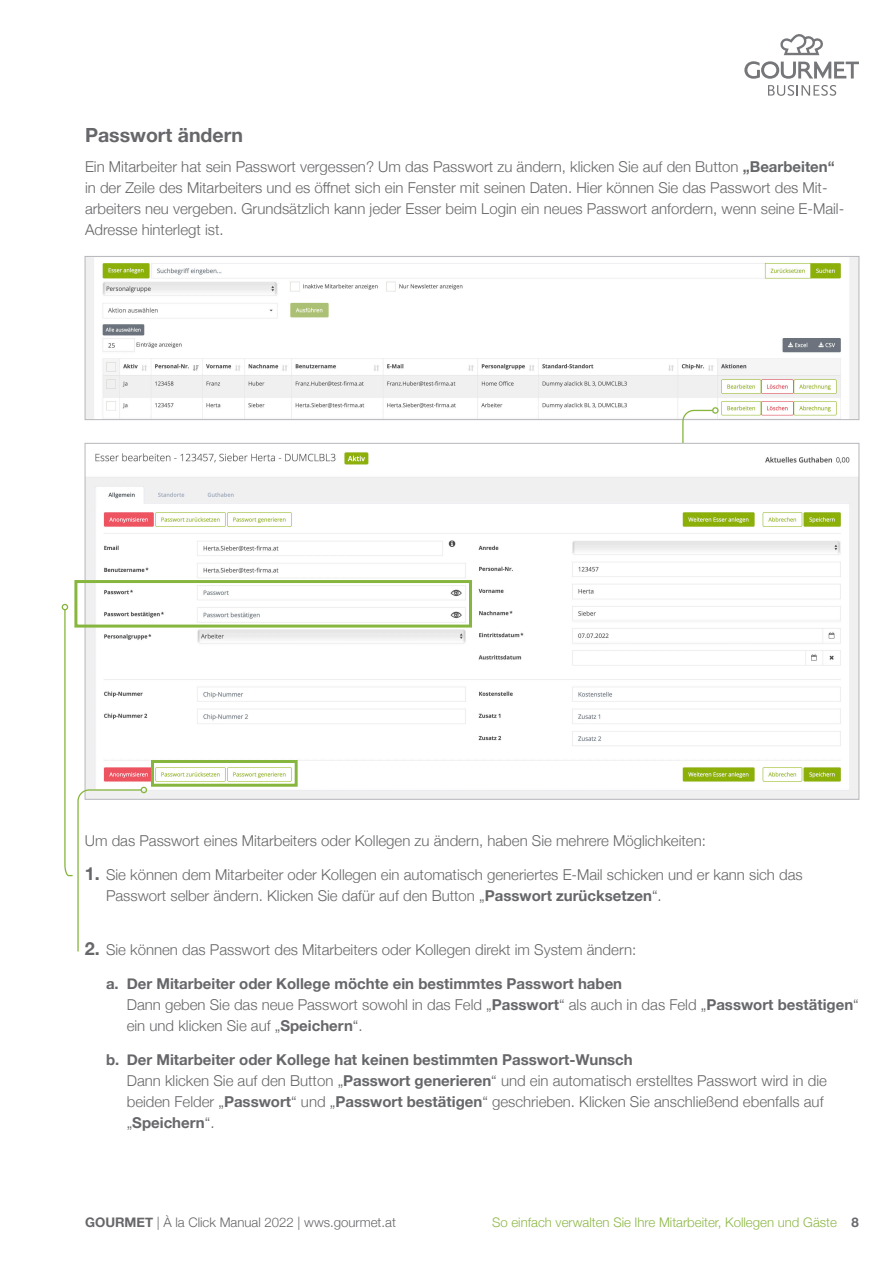
<style>
.page{position:relative;width:893px;height:1263px;background:#fff}
.page>*{position:absolute;margin:0;border:0;box-sizing:border-box;transform-origin:0 0}
.t1{font:700 19.5px "Helvetica Neue";color:#66676a}
.t2{font:300 15px/21px "Helvetica Neue";color:#66676a}
.t3{font:700 15px/21px "Helvetica Neue";color:#66676a}
.t4{font:300 13.2px "Helvetica Neue";color:#8db846}
.t5{font:300 13.2px "Helvetica Neue";color:#66676a}
.s1{font-weight:700}
.s2{font-weight:700;font-size:18px}
.s3{font-weight:300}
.s4{font-weight:700;color:#66676a}
</style>
<div class="page">
<svg style="left:744px;top:61px;width:115px;height:18px"></svg>
<svg style="left:780px;top:34px;width:43px;height:21px"></svg>
<svg style="left:768px;top:85px;width:68px;height:11px"></svg>
<img style="left:87px;top:258px;width:770px;height:160px">
<div style="left:85px;top:256px;width:774px;height:164px;border:1px solid #b6b7bb"></div>
<svg style="left:682px;top:409px;width:32px;height:34px"></svg>
<div style="left:712px;top:407px;width:7px;height:7px;border:1px solid #87b63f;border-radius:50%"></div>
<img style="left:87px;top:452px;width:770px;height:345px">
<div style="left:74px;top:580px;width:398px;height:48px;border:3px solid #87b63f"></div>
<div style="left:151px;top:760px;width:147px;height:27px;border:3px solid #87b63f"></div>
<svg style="left:62px;top:604px;width:85px;height:348px"></svg>
<h1 class="t1" style="left:85px;top:120px;width:160px">Passwort ändern</h1>
<p class="t2" style="left:85px;top:155px;width:761px">Ein Mitarbeiter hat sein Passwort vergessen? Um das Passwort zu ändern, klicken Sie auf den Button <span class="s1">„Bearbeiten“ </span>in der Zeile des Mitarbeiters und es öffnet sich ein Fenster mit seinen Daten. Hier können Sie das Passwort des Mit&shy;arbeiters neu vergeben. Grundsätzlich kann jeder Esser beim Login ein neues Passwort anfordern, wenn seine E-Mail-Adresse hinterlegt ist.</p>
<p class="t2" style="left:85px;top:829px;width:623px">Um das Passwort eines Mitarbeiters oder Kollegen zu ändern, haben Sie mehrere Möglichkeiten:</p>
<p class="t2" style="left:106px;top:863px;width:698px;text-indent:-21px"><span class="s2">1.</span> Sie können dem Mitarbeiter oder Kollegen ein automatisch generiertes E-Mail schicken und er kann sich das<br>Passwort selber ändern. Klicken Sie dafür auf den Button „<span class="s1">Passwort zurücksetzen</span>“.</p>
<p class="t2" style="left:85px;top:938px;width:553px"><span class="s2">2.</span> Sie können das Passwort des Mitarbeiters oder Kollegen direkt im System ändern:</p>
<p class="t3" style="left:127px;top:974px;width:734px;text-indent:-21px">a. Der Mitarbeiter oder Kollege möchte ein bestimmtes Passwort haben<br><span class="s3">Dann geben Sie das neue Passwort sowohl in das Feld „</span>Passwort<span class="s3">“ als auch in das Feld „</span>Passwort bestätigen<span class="s3">“ ein und klicken Sie auf „</span>Speichern<span class="s3">“.</span></p>
<p class="t2" style="left:127px;top:1048px;width:702px;text-indent:-21px"><span class="s1">b. Der Mitarbeiter oder Kollege hat keinen bestimmten Passwort-Wunsch<br></span>Dann klicken Sie auf den Button „<span class="s1">Passwort generieren</span>“ und ein automatisch erstelltes Passwort wird in die beiden Felder „<span class="s1">Passwort</span>“ und „<span class="s1">Passwort bestätigen</span>“ geschrieben. Klicken Sie anschließend ebenfalls auf „<span class="s1">Speichern</span>“.</p>
<p class="t5" style="left:85px;top:1211px;width:312px"><span class="s1">GOURMET</span> | À la Click Manual 2022 | wws.gourmet.at</p>
<p class="t4" style="left:492px;top:1211px;width:368px">So einfach verwalten Sie Ihre Mitarbeiter, Kollegen und Gäste <span class="s4">8</span></p>
</div>
